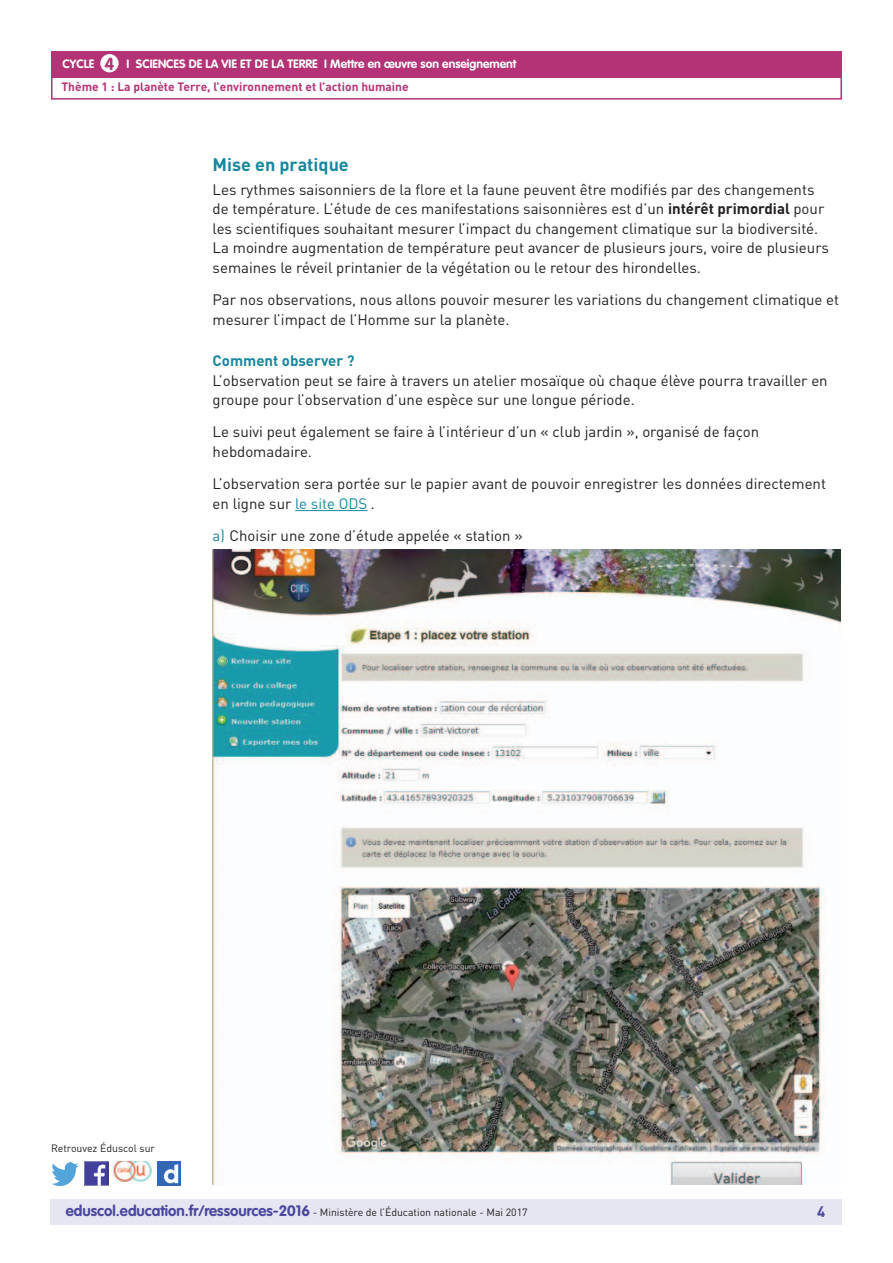
<style>
.page{position:relative;width:893px;height:1263px;background:#fff}
.page>*{position:absolute;margin:0;border:0;box-sizing:border-box;transform-origin:0 0}
.t1{font:700 18px "DIN Pro";color:#16879f}
.t2{font:700 17.25px "VAG Rounded Std";color:#b43376}
.t3{font:15px/19.5px "DIN Pro";color:#231f20}
.t4{font:700 15px "DIN Pro";color:#16879f}
.t5{font:700 15px "DIN Pro";color:#4a489e}
.t6{font:700 12px "VAG Rounded Std";color:#fff}
.t7{font:700 12px "DIN Pro";color:#b43376}
.t8{font:10.5px "DIN Pro";color:#231f20}
.s1{font-weight:700}
.s2{color:#16879f}
.s3{font-family:"VAG Rounded Std";font-weight:700;font-size:15px;color:#4a489e}
</style>
<div class="page">
<div style="left:50px;top:1199px;width:791px;height:26px;background:#e6e5f2"></div>
<div style="left:51px;top:51px;width:791px;height:27px;background:#b43376"></div>
<div style="left:100px;top:54px;width:19px;height:18px;background:#fff;border-radius:50%"></div>
<div style="left:51px;top:75px;width:791px;height:25px;border:2px solid #b43376"></div>
<img style="left:85px;top:1162px;width:23px;height:23px">
<img style="left:51px;top:1163px;width:28px;height:22px">
<img style="left:158px;top:1162px;width:22px;height:23px">
<img style="left:114px;top:1162px;width:38px;height:19px">
<hr style="left:295px;top:510px;width:72px;height:1px;background:#16879f">
<img style="left:212px;top:549px;width:628px;height:635px">
<p class="t2" style="left:105px;top:53px;width:11px">4</p>
<p class="t6" style="left:189px;top:57px;width:330px">de la vie et de la Terre I Mettre en œuvre son enseignement</p>
<p class="t7" style="left:61px;top:79px;width:349px">Thème 1 : La planète Terre, l’environnement et l’action humaine</p>
<p class="t6" style="left:63px;top:57px;width:33px">CYCLE</p>
<p class="t6" style="left:127px;top:57px;width:48px">I Sciences</p>
<p class="t1" style="left:213px;top:153px;width:138px">Mise en pratique</p>
<p class="t3" style="left:213px;top:179px;width:618px">Les rythmes saisonniers de la flore et la faune peuvent être modifiés par des changements de température. L’étude de ces manifestations saisonnières est d’un <span class="s1">intérêt primordial</span> pour les scientifiques souhaitant mesurer l’impact du changement climatique sur la biodiversité.<br>La moindre augmentation de température peut avancer de plusieurs jours, voire de plusieurs semaines le réveil printanier de la végétation ou le retour des hirondelles.</p>
<p class="t3" style="left:213px;top:290px;width:628px">Par nos observations, nous allons pouvoir mesurer les variations du changement climatique et mesurer l’impact de l’Homme sur la planète.</p>
<p class="t4" style="left:213px;top:351px;width:144px">Comment observer ?</p>
<p class="t3" style="left:213px;top:370px;width:617px">L’observation peut se faire à travers un atelier mosaïque où chaque élève pourra travailler en groupe pour l’observation d’une espèce sur une longue période.</p>
<p class="t3" style="left:213px;top:422px;width:548px">Le suivi peut également se faire à l’intérieur d’un « club jardin », organisé de façon hebdomadaire.</p>
<p class="t3" style="left:213px;top:474px;width:615px">L’observation sera portée sur le papier avant de pouvoir enregistrer les données directement en ligne sur <span class="s2">le site ODS</span> .</p>
<p class="t3" style="left:213px;top:525px;width:312px"><span class="s2">a)</span> Choisir une zone d’étude appelée « station »</p>
<p class="t8" style="left:51px;top:1141px;width:106px">Retrouvez Éduscol sur</p>
<p class="t8" style="left:66px;top:1205px;width:463px"><span class="s3">eduscol.education.fr/ressources-2016</span> - Ministère de l’Éducation nationale - Mai 2017</p>
<p class="t5" style="left:817px;top:1201px;width:10px">4</p>
</div>
